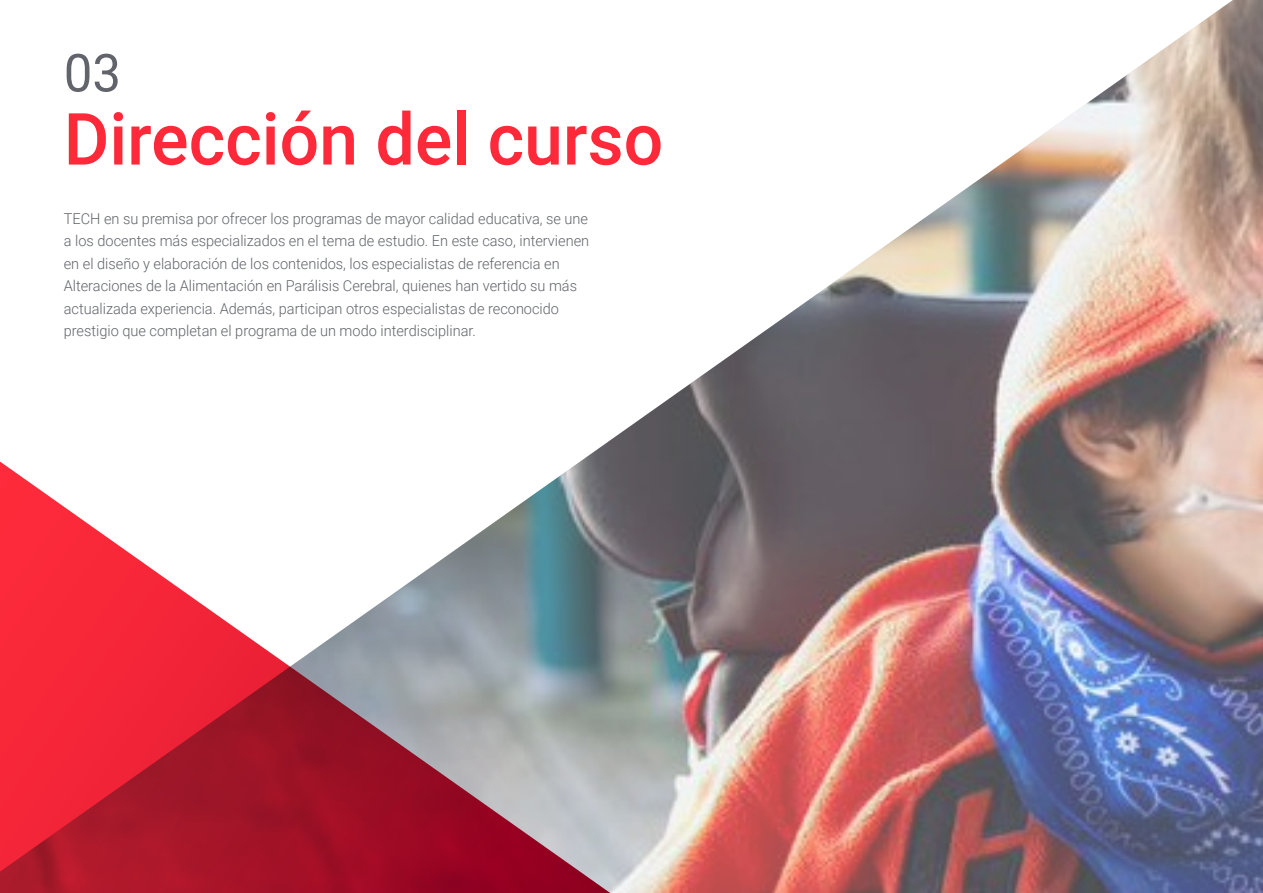
<style>
.page{position:relative;width:1263px;height:893px;background:#fff}
.page>*{position:absolute;margin:0;border:0;box-sizing:border-box;transform-origin:0 0}
.t1{font:500 72px "Roboto";color:#ff293a}
.t2{font:52.5px "Roboto";color:#61646a}
.t3{font:300 15px/22.5px "Roboto";color:#61646a}
</style>
<div class="page">
<img style="left:602px;top:0;width:661px;height:893px">
<svg style="left:0;top:446px;width:640px;height:447px"></svg>
<h2 class="t2" style="left:64px;top:36px;width:59px">03</h2>
<h1 class="t1" style="left:64px;top:89px;width:601px">Dirección del curso</h1>
<p class="t3" style="left:64px;top:207px;width:527px">TECH en su premisa por ofrecer los programas de mayor calidad educativa, se une a los docentes más especializados en el tema de estudio. En este caso, intervienen en el diseño y elaboración de los contenidos, los especialistas de referencia en Alteraciones de la Alimentación en Parálisis Cerebral, quienes han vertido su más actualizada experiencia. Además, participan otros especialistas de reconocido prestigio que completan el programa de un modo interdisciplinar.</p>
</div>
